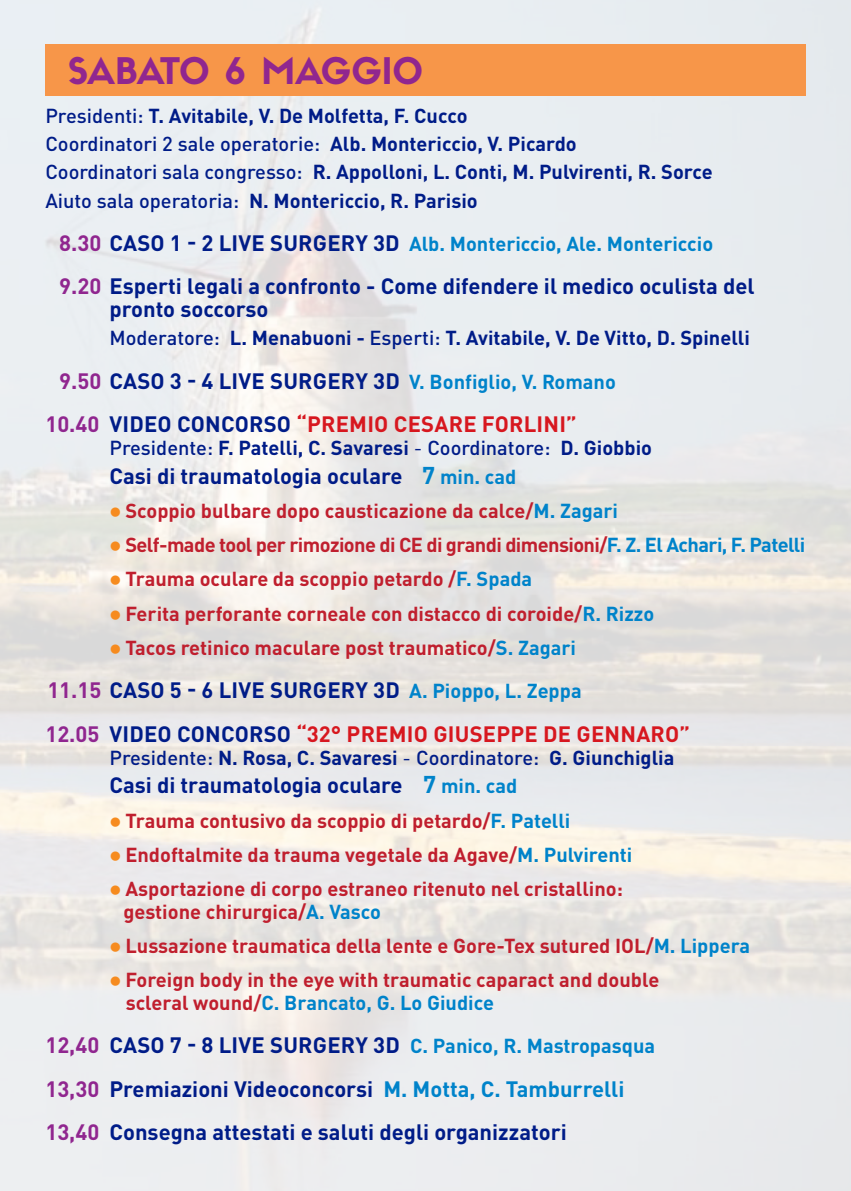
<style>
.page{position:relative;width:851px;height:1191px;background:#fff}
.page>*{position:absolute;margin:0;border:0;box-sizing:border-box;transform-origin:0 0}
.t1{font:36px "Sifonn Pro";letter-spacing:-.015em;color:#90268f}
.t2{font:700 22px "DINOT";color:#001c88}
.t3{font:700 22px "DINOT";letter-spacing:.01em;color:#d7171f}
.t4{font:700 20px "DINOT";color:#c01f2e}
.t5{font:700 20px "DINOT";color:#001c88}
.t6{font:700 20px "DINOT";color:#0083ca}
.t7{font:700 20px "DINOT";letter-spacing:-.03em;color:#c01f2e}
.t8{font:500 20px "DINOT";color:#001c88}
.s1{font-weight:500}
.s2{font-weight:700}
.s3{font-size:22px;color:#90268f}
.s4{font-size:22px;color:#001c88}
.s5{color:#90268f}
.s6{font-size:20px;color:#0083ca}
.s7{color:#001c88}
.s8{font-weight:400}
.s9{font-size:24px;color:#0083ca}
.s10{color:#f68b1f}
.s11{color:#0083ca}
.s12{color:#c01f2e}
</style>
<div class="page">
<img style="left:0;top:0;width:850px;height:1191px">
<div style="left:45px;top:44px;width:760px;height:52px;background:#f79649"></div>
<p class="t1" style="left:68px;top:47px;width:356px">SABATO 6 MAGGIO</p>
<p class="t5" style="left:45px;top:103px;width:423px"><span class="s1">Presidenti:</span> T. Avitabile, V. De Molfetta, F. Cucco</p>
<p class="t8" style="left:45px;top:131px;width:533px">Coordinatori 2 sale operatorie: <span class="s2">Alb. Montericcio, V. Picardo</span></p>
<p class="t5" style="left:45px;top:159px;width:668px"><span class="s1">Coordinatori sala congresso:</span> R. Appolloni, L. Conti, M. Pulvirenti, R. Sorce</p>
<p class="t5" style="left:45px;top:187px;width:434px"><span class="s1">Aiuto sala operatoria:</span> N. Montericcio, R. Parisio</p>
<p class="t6" style="left:59px;top:231px;width:655px"><span class="s3">8.30</span> <span class="s4">CASO 1 - 2 LIVE SURGERY 3D</span> Alb. Montericcio, Ale. Montericcio</p>
<p class="t2" style="left:59px;top:272px;width:696px"><span class="s5">9.20</span> Esperti legali a confronto - Come difendere il medico oculista del</p>
<p class="t2" style="left:109px;top:295px;width:161px">pronto soccorso</p>
<p class="t5" style="left:109px;top:325px;width:641px"><span class="s1">Moderatore:</span> L. Menabuoni - <span class="s1">Esperti:</span> T. Avitabile, V. De Vitto, D. Spinelli</p>
<p class="t2" style="left:59px;top:366px;width:558px"><span class="s5">9.50</span> CASO 3 - 4 LIVE SURGERY 3D <span class="s6">V. Bonfiglio, V. Romano</span></p>
<p class="t3" style="left:45px;top:410px;width:533px"><span class="s5">10.40</span> <span class="s7">VIDEO CONCORSO</span> “PREMIO CESARE FORLINI”</p>
<p class="t5" style="left:109px;top:435px;width:544px"><span class="s1">Presidente:</span> F. Patelli, C. Savaresi <span class="s8">-</span> <span class="s1">Coordinatore:</span> D. Giobbio</p>
<p class="t2" style="left:109px;top:461px;width:408px">Casi di traumatologia oculare <span class="s9">7</span> <span class="s6">min. cad</span></p>
<p class="t4" style="left:109px;top:498px;width:510px"><span class="s10">●</span> Scoppio bulbare dopo causticazione da calce/<span class="s11">M. Zagari</span></p>
<p class="t7" style="left:109px;top:532px;width:697px"><span class="s10">●</span> Self-made tool per rimozione di CE di grandi dimensioni/<span class="s11">F. Z. El Achari, F. Patelli</span></p>
<p class="t4" style="left:109px;top:566px;width:424px"><span class="s10">●</span> Trauma oculare da scoppio petardo /<span class="s11">F. Spada</span></p>
<p class="t4" style="left:109px;top:600px;width:546px"><span class="s10">●</span> Ferita perforante corneale con distacco di coroide/<span class="s11">R. Rizzo</span></p>
<p class="t4" style="left:109px;top:634px;width:468px"><span class="s10">●</span> Tacos retinico maculare post traumatico/<span class="s11">S. Zagari</span></p>
<p class="t2" style="left:47px;top:676px;width:536px"><span class="s5">11.15</span> CASO 5 - 6 LIVE SURGERY 3D <span class="s6">A. Pioppo, L. Zeppa</span></p>
<p class="t3" style="left:45px;top:719px;width:646px"><span class="s5">12.05</span> <span class="s7">VIDEO CONCORSO</span> “32° PREMIO GIUSEPPE DE GENNARO”</p>
<p class="t5" style="left:109px;top:744px;width:566px"><span class="s1">Presidente:</span> N. Rosa, C. Savaresi <span class="s8">-</span> <span class="s1">Coordinatore:</span> G. Giunchiglia</p>
<p class="t2" style="left:109px;top:771px;width:409px">Casi di traumatologia oculare <span class="s9">7</span> <span class="s6">min. cad</span></p>
<p class="t4" style="left:109px;top:807px;width:462px"><span class="s10">●</span> Trauma contusivo da scoppio di petardo/<span class="s11">F. Patelli</span></p>
<p class="t4" style="left:109px;top:841px;width:524px"><span class="s10">●</span> Endoftalmite da trauma vegetale da Agave/<span class="s11">M. Pulvirenti</span></p>
<p class="t4" style="left:109px;top:875px;width:515px"><span class="s10">●</span> Asportazione di corpo estraneo ritenuto nel cristallino:</p>
<p class="t4" style="left:123px;top:898px;width:259px">gestione chirurgica/<span class="s11">A. Vasco</span></p>
<p class="t4" style="left:109px;top:932px;width:642px"><span class="s10">●</span> Lussazione traumatica della lente e Gore-Tex sutured IOL/<span class="s11">M. Lippera</span></p>
<p class="t4" style="left:109px;top:966px;width:551px"><span class="s10">●</span> Foreign body in the eye with traumatic caparact and double</p>
<p class="t6" style="left:126px;top:989px;width:370px"><span class="s12">scleral wound/</span>C. Brancato, G. Lo Giudice</p>
<p class="t6" style="left:45px;top:1033px;width:611px"><span class="s3">12,40</span> <span class="s4">CASO 7 - 8 LIVE SURGERY 3D</span> C. Panico, R. Mastropasqua</p>
<p class="t2" style="left:45px;top:1074px;width:580px"><span class="s5">13,30</span> Premiazioni Videoconcorsi <span class="s11">M. Motta, C. Tamburrelli</span></p>
<p class="t2" style="left:45px;top:1118px;width:523px"><span class="s5">13,40</span> Consegna attestati e saluti degli organizzatori</p>
</div>
